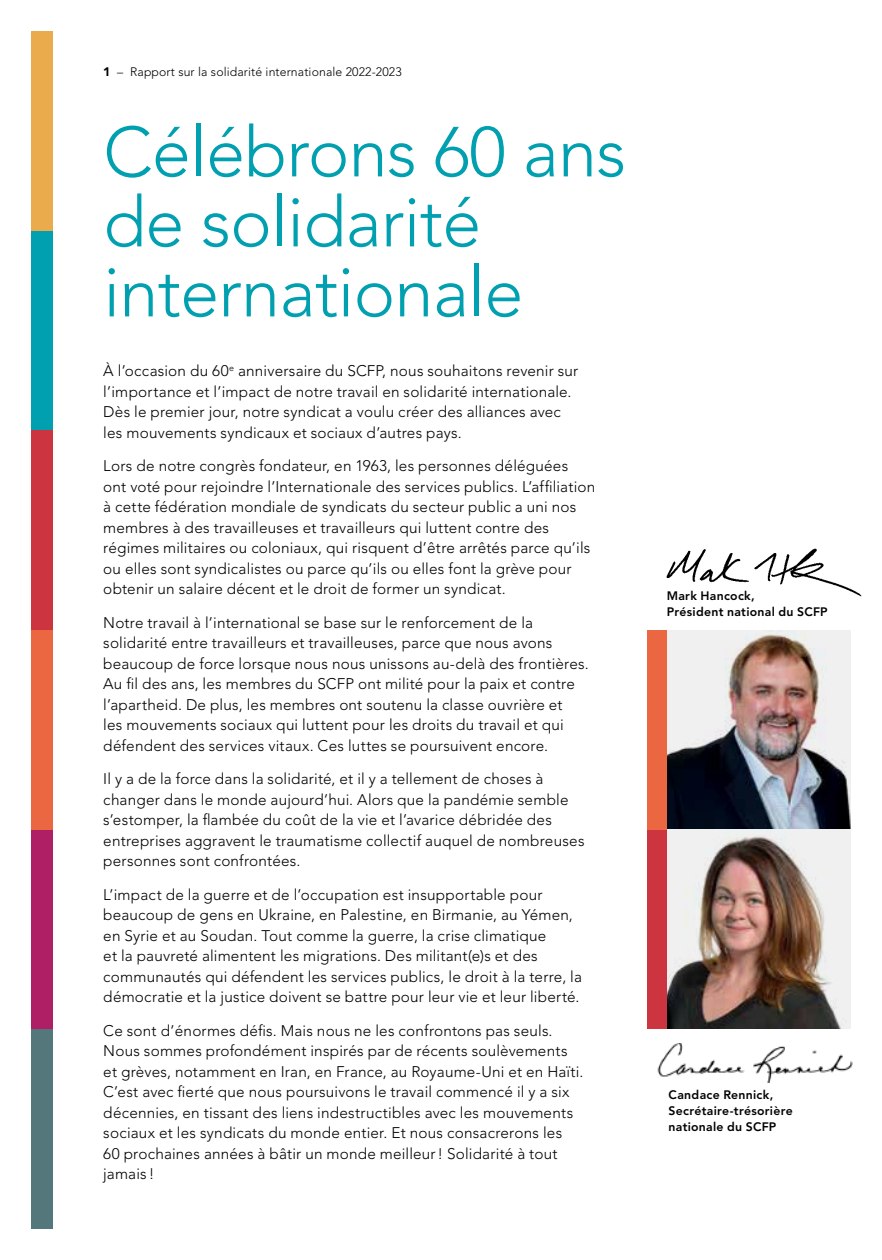
<style>
.page{position:relative;width:882px;height:1260px;background:#fff}
.page>*{position:absolute;margin:0;border:0;box-sizing:border-box;transform-origin:0 0}
.t1{font:300 70px/70px "Avenir LT Std";letter-spacing:-.01em;color:#00a0b0}
.t2{font:300 15.4px/20.7px "Avenir LT Std";letter-spacing:.015em;color:#000}
.t3{font:800 12.25px/15.8px "Avenir LT Std";letter-spacing:.025em;color:#000}
.t4{font:300 12.25px "Avenir LT Std";letter-spacing:.01em;color:#000}
.s1{font-weight:900}
</style>
<div class="page">
<img style="left:657px;top:1044px;width:196px;height:38px">
<img style="left:666px;top:548px;width:196px;height:49px">
<img style="left:667px;top:630px;width:183px;height:200px">
<img style="left:667px;top:830px;width:183px;height:199px">
<div style="left:32px;top:1029px;width:21px;height:199px;background:#54777b"></div>
<div style="left:32px;top:830px;width:21px;height:199px;background:#af1f65"></div>
<div style="left:32px;top:231px;width:21px;height:199px;background:#00a0b0"></div>
<div style="left:32px;top:32px;width:21px;height:199px;background:#e9ab4c"></div>
<div style="left:32px;top:430px;width:21px;height:200px;background:#cc343f"></div>
<div style="left:32px;top:630px;width:21px;height:200px;background:#ea6742"></div>
<div style="left:648px;top:830px;width:19px;height:199px;background:#cc343f"></div>
<div style="left:648px;top:630px;width:19px;height:200px;background:#ea6742"></div>
<p class="t4" style="left:103px;top:64px;width:300px"><span class="s1">1</span> – Rapport sur la solidarité internationale 2022-2023</p>
<h1 class="t1" style="left:103px;top:118px;width:524px">Célébrons 60 ans de solidarité internationale</h1>
<p class="t2" style="left:103px;top:361px;width:476px">À l’occasion du 60<sup>e</sup> anniversaire du SCFP, nous souhaitons revenir sur l’importance et l’impact de notre travail en solidarité internationale.<br>Dès le premier jour, notre syndicat a voulu créer des alliances avec les mouvements syndicaux et sociaux d’autres pays.</p>
<p class="t2" style="left:103px;top:455px;width:493px">Lors de notre congrès fondateur, en 1963, les personnes déléguées<br>ont voté pour rejoindre l’Internationale des services publics. L’affiliation à cette fédération mondiale de syndicats du secteur public a uni nos membres à des travailleuses et travailleurs qui luttent contre des régimes militaires ou coloniaux, qui risquent d’être arrêtés parce qu’ils ou elles sont syndicalistes ou parce qu’ils ou elles font la grève pour obtenir un salaire décent et le droit de former un syndicat.</p>
<p class="t2" style="left:103px;top:612px;width:487px">Notre travail à l’international se base sur le renforcement de la solidarité entre travailleurs et travailleuses, parce que nous avons beaucoup de force lorsque nous nous unissons au-delà des frontières.<br>Au fil des ans, les membres du SCFP ont milité pour la paix et contre l’apartheid. De plus, les membres ont soutenu la classe ouvrière et<br>les mouvements sociaux qui luttent pour les droits du travail et qui défendent des services vitaux. Ces luttes se poursuivent encore.</p>
<p class="t2" style="left:103px;top:769px;width:483px">Il y a de la force dans la solidarité, et il y a tellement de choses à changer dans le monde aujourd’hui. Alors que la pandémie semble s’estomper, la flambée du coût de la vie et l’avarice débridée des entreprises aggravent le traumatisme collectif auquel de nombreuses personnes sont confrontées.</p>
<p class="t2" style="left:103px;top:884px;width:480px">L’impact de la guerre et de l’occupation est insupportable pour beaucoup de gens en Ukraine, en Palestine, en Birmanie, au Yémen, en Syrie et au Soudan. Tout comme la guerre, la crise climatique<br>et la pauvreté alimentent les migrations. Des militant(e)s et des communautés qui défendent les services publics, le droit à la terre, la démocratie et la justice doivent se battre pour leur vie et leur liberté.</p>
<p class="t2" style="left:103px;top:1020px;width:482px">Ce sont d’énormes défis. Mais nous ne les confrontons pas seuls.<br>Nous sommes profondément inspirés par de récents soulèvements et grèves, notamment en Iran, en France, au Royaume-Uni et en Haïti.<br>C’est avec fierté que nous poursuivons le travail commencé il y a six décennies, en tissant des liens indestructibles avec les mouvements sociaux et les syndicats du monde entier. Et nous consacrerons les<br>60 prochaines années à bâtir un monde meilleur! Solidarité à tout jamais !</p>
<p class="t3" style="left:667px;top:588px;width:162px">Mark Hancock,<br>Président national du SCFP</p>
<p class="t3" style="left:669px;top:1087px;width:126px">Candace Rennick,<br>Secrétaire-trésorière nationale du SCFP</p>
</div>
